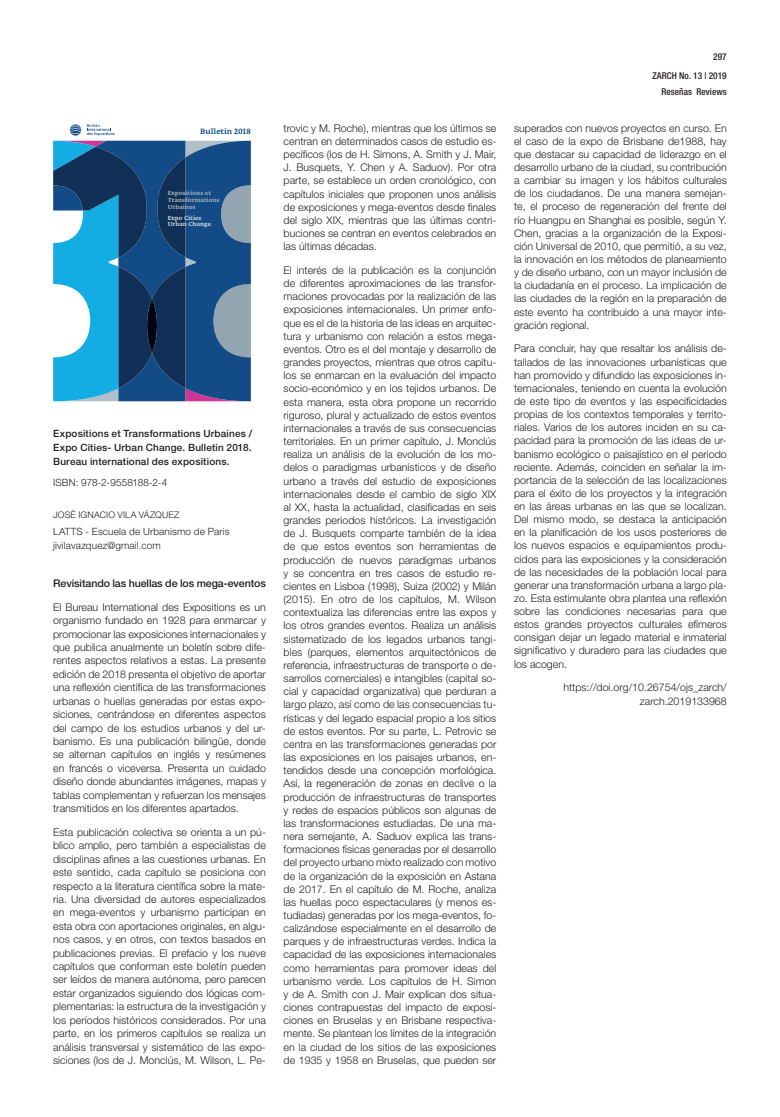
<style>
.page{position:relative;width:780px;height:1117px;background:#fff}
.page>*{position:absolute;margin:0;border:0;box-sizing:border-box;transform-origin:0 0}
.t1{font:300 10.62px/13.1px "Helvetica Neue LT Std";color:#231f20;text-align:justify}
.t2{font:500 10.62px "Helvetica Neue LT Std";letter-spacing:-.01em;color:#231f20}
.t3{font:500 10px/14px "Helvetica Neue LT Std";letter-spacing:.015em;color:#231f20;text-align:justify}
.t4{font:300 10px/14px "Helvetica Neue LT Std";letter-spacing:.015em;color:#231f20}
.t5{font:500 condensed 9.38px/16px "Helvetica Neue LT Std";color:#231f20;text-align:right}
.t6{font:300 9px "Helvetica Neue LT Std";letter-spacing:.015em;color:#231f20}
.t7{font:500 7.5px "Fedra Serif A Pro";color:#124b85}
.t8{font:700 5.75px/6.9px "Fedra Serif A Pro";color:#9aa7b1}
.t9{font:700 5.75px/6.9px "Fedra Serif A Pro";color:#bfccd5}
</style>
<div class="page">
<svg style="left:53px;top:124px;width:198px;height:277px;background:#39739e"></svg>
<svg style="left:147px;top:299px;width:10px;height:54px"></svg>
<p class="t7" style="left:200px;top:127px;width:52px">Bulletin 2018</p>
<p class="t8" style="left:168px;top:190px;width:53px">Expositions et<br>Transformations<br>Urbaines</p>
<p class="t9" style="left:168px;top:214px;width:45px">Expo Cities<br>Urban Change</p>
<p class="t3" style="left:53px;top:426px;width:200px">Expositions et Transformations Urbaines / Expo Cities- Urban Change. Bulletin 2018.<br>Bureau international des expositions.</p>
<p class="t4" style="left:53px;top:475px;width:116px">ISBN: 978-2-9558188-2-4</p>
<p class="t6" style="left:53px;top:509px;width:128px">JOSÉ IGNACIO VILA VÁZQUEZ</p>
<p class="t4" style="left:53px;top:524px;width:178px">LATTS - Escuela de Urbanismo de Paris jivilavazquez@gmail.com</p>
<p class="t2" style="left:53px;top:576px;width:214px">Revisitando las huellas de los mega-eventos</p>
<p class="t1" style="left:53px;top:600px;width:214px">El Bureau International des Expositions es un organismo fundado en 1928 para enmarcar y promocionar las exposiciones internacionales y que publica anualmente un boletín sobre dife&shy;rentes aspectos relativos a estas. La presente edición de 2018 presenta el objetivo de aportar una reflexión científica de las transformaciones urbanas o huellas generadas por estas expo&shy;siciones, centrándose en diferentes aspectos del campo de los estudios urbanos y del ur&shy;banismo. Es una publicación bilingüe, donde se alternan capítulos en inglés y resúmenes en francés o viceversa. Presenta un cuidado diseño donde abundantes imágenes, mapas y tablas complementan y refuerzan los mensajes transmitidos en los diferentes apartados.</p>
<p class="t1" style="left:53px;top:825px;width:214px">Esta publicación colectiva se orienta a un pú&shy;blico amplio, pero también a especialistas de disciplinas afines a las cuestiones urbanas. En este sentido, cada capítulo se posiciona con respecto a la literatura científica sobre la mate&shy;ria. Una diversidad de autores especializados en mega-eventos y urbanismo participan en esta obra con aportaciones originales, en algu&shy;nos casos, y en otros, con textos basados en publicaciones previas. El prefacio y los nueve capítulos que conforman este boletín pueden ser leídos de manera autónoma, pero parecen estar organizados siguiendo dos lógicas com&shy;plementarias: la estructura de la investigación y los períodos históricos considerados. Por una parte, en los primeros capítulos se realiza un análisis transversal y sistemático de las expo&shy;siciones (los de J. Monclús, M. Wilson, L. Pe-</p>
<p class="t1" style="left:283px;top:121px;width:214px">trovic y M. Roche), mientras que los últimos se centran en determinados casos de estudio es&shy;pecíficos (los de H. Simons, A. Smith y J. Mair, J. Busquets, Y. Chen y A. Saduov). Por otra parte, se establece un orden cronológico, con capítulos iniciales que proponen unos análisis de exposiciones y mega-eventos desde finales del siglo XIX, mientras que las últimas contri&shy;buciones se centran en eventos celebrados en las últimas décadas.</p>
<p class="t1" style="left:283px;top:263px;width:214px">El interés de la publicación es la conjunción de diferentes aproximaciones de las transfor&shy;maciones provocadas por la realización de las exposiciones internacionales. Un primer enfo&shy;que es el de la historia de las ideas en arquitec&shy;tura y urbanismo con relación a estos mega&shy;eventos. Otro es el del montaje y desarrollo de grandes proyectos, mientras que otros capítu&shy;los se enmarcan en la evaluación del impacto socio-económico y en los tejidos urbanos. De esta manera, esta obra propone un recorrido riguroso, plural y actualizado de estos eventos internacionales a través de sus consecuencias territoriales. En un primer capítulo, J. Monclús realiza un análisis de la evolución de los mo&shy;delos o paradigmas urbanísticos y de diseño urbano a través del estudio de exposiciones internacionales desde el cambio de siglo XIX al XX, hasta la actualidad, clasificadas en seis grandes periodos históricos. La investigación de J. Busquets comparte también de la idea de que estos eventos son herramientas de producción de nuevos paradigmas urbanos y se concentra en tres casos de estudio re&shy;cientes en Lisboa (1998), Suiza (2002) y Milán (2015). En otro de los capítulos, M. Wilson contextualiza las diferencias entre las expos y los otros grandes eventos. Realiza un análisis sistematizado de los legados urbanos tangi&shy;bles (parques, elementos arquitectónicos de referencia, infraestructuras de transporte o de&shy;sarrollos comerciales) e intangibles (capital so&shy;cial y capacidad organizativa) que perduran a largo plazo, así como de las consecuencias tu&shy;rísticas y del legado espacial propio a los sitios de estos eventos. Por su parte, L. Petrovic se centra en las transformaciones generadas por las exposiciones en los paisajes urbanos, en&shy;tendidos desde una concepción morfológica.<br>Así, la regeneración de zonas en declive o la producción de infraestructuras de transportes y redes de espacios públicos son algunas de las transformaciones estudiadas. De una ma&shy;nera semejante, A. Saduov explica las trans&shy;formaciones físicas generadas por el desarrollo del proyecto urbano mixto realizado con motivo de la organización de la exposición en Astana de 2017. En el capítulo de M. Roche, analiza las huellas poco espectaculares (y menos es&shy;tudiadas) generadas por los mega-eventos, fo&shy;calizándose especialmente en el desarrollo de parques y de infraestructuras verdes. Indica la capacidad de las exposiciones internacionales como herramientas para promover ideas del urbanismo verde. Los capítulos de H. Simon y de A. Smith con J. Mair explican dos situa&shy;ciones contrapuestas del impacto de exposi&shy;ciones en Bruselas y en Brisbane respectiva&shy;mente. Se plantean los límites de la integración en la ciudad de los sitios de las exposiciones de 1935 y 1958 en Bruselas, que pueden ser</p>
<p class="t5" style="left:713px;top:48px;width:15px">297</p>
<p class="t5" style="left:652px;top:67px;width:76px">ZARCH No. 13 | 2019<br>Reseñas Reviews</p>
<p class="t1" style="left:514px;top:121px;width:214px">superados con nuevos proyectos en curso. En el caso de la expo de Brisbane de1988, hay que destacar su capacidad de liderazgo en el desarrollo urbano de la ciudad, su contribución a cambiar su imagen y los hábitos culturales de los ciudadanos. De una manera semejan&shy;te, el proceso de regeneración del frente del río Huangpu en Shanghai es posible, según Y.<br>Chen, gracias a la organización de la Exposi&shy;ción Universal de 2010, que permitió, a su vez, la innovación en los métodos de planeamiento y de diseño urbano, con un mayor inclusión de la ciudadanía en el proceso. La implicación de las ciudades de la región en la preparación de este evento ha contribuido a una mayor inte&shy;gración regional.</p>
<p class="t1" style="left:514px;top:342px;width:214px">Para concluir, hay que resaltar los análisis de&shy;tallados de las innovaciones urbanísticas que han promovido y difundido las exposiciones in&shy;ternacionales, teniendo en cuenta la evolución de este tipo de eventos y las especificidades propias de los contextos temporales y territo&shy;riales. Varios de los autores inciden en su ca&shy;pacidad para la promoción de las ideas de ur&shy;banismo ecológico o paisajístico en el periodo reciente. Además, coinciden en señalar la im&shy;portancia de la selección de las localizaciones para el éxito de los proyectos y la integración en las áreas urbanas en las que se localizan.<br>Del mismo modo, se destaca la anticipación en la planificación de los usos posteriores de los nuevos espacios e equipamientos produ&shy;cidos para las exposiciones y la consideración de las necesidades de la población local para generar una transformación urbana a largo pla&shy;zo. Esta estimulante obra plantea una reflexión sobre las condiciones necesarias para que estos grandes proyectos culturales efímeros consigan dejar un legado material e inmaterial significativo y duradero para las ciudades que los acogen.</p>
<p class="t1" style="left:563px;top:680px;width:165px;text-align:right">https://doi.org/10.26754/ojs_zarch/ zarch.2019133968</p>
</div>
